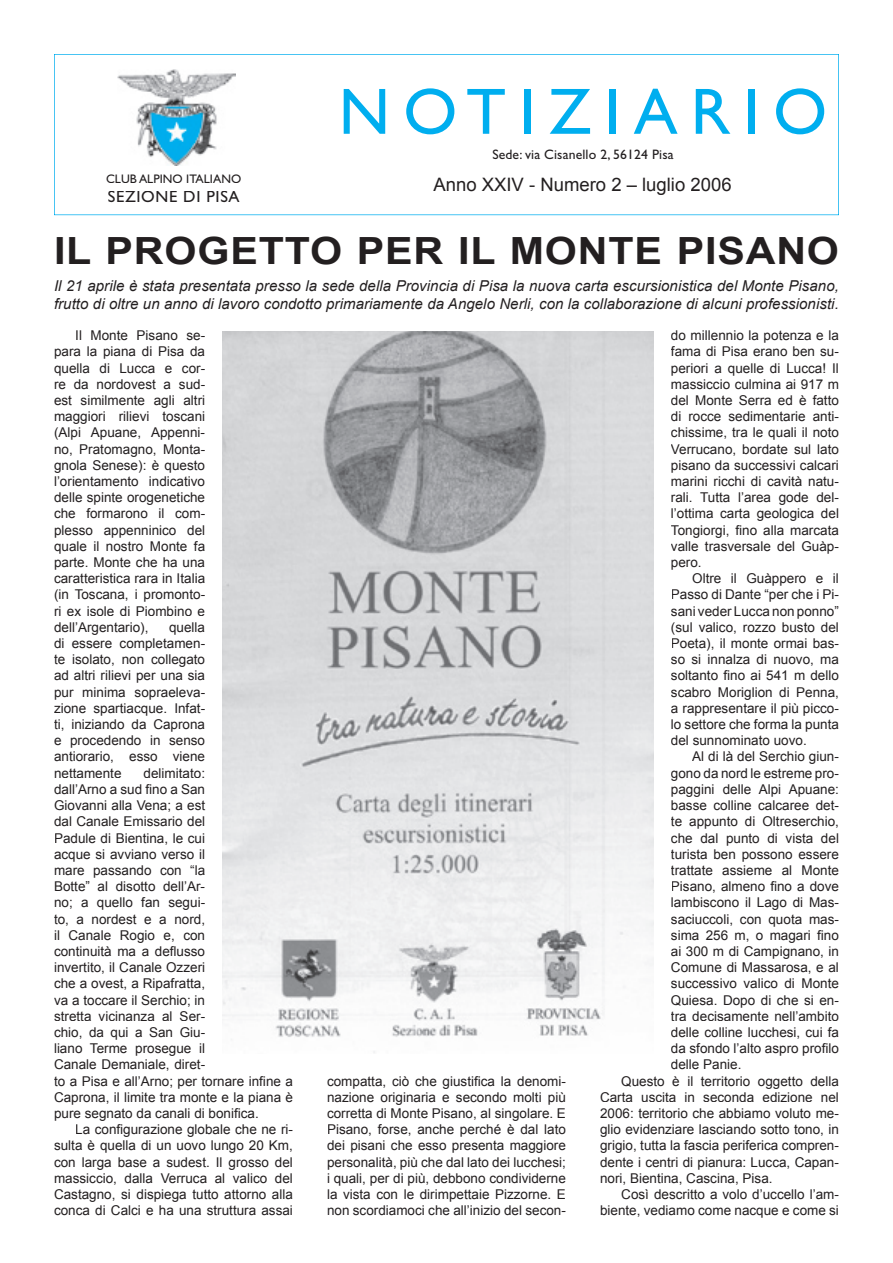
<style>
.page{position:relative;width:893px;height:1263px;background:#fff}
.page>*{position:absolute;margin:0;border:0;box-sizing:border-box;transform-origin:0 0}
.t1{font:65.7px "Gill Sans";letter-spacing:.2em;color:#00aeef}
.t2{font:700 37.5px "Arial";letter-spacing:.02em;color:#231f20;scale:1.1 1}
.t3{font:18.45px "Arial";color:#231f20}
.t4{font:16.5px "Gill Sans";letter-spacing:.04em;color:#231f20}
.t5{font:italic 15px/18px "Arial";letter-spacing:.005em;color:#231f20}
.t6{font:13.8px "Gill Sans";letter-spacing:.01em;color:#231f20}
.t7{font:13.5px/16.2px "Arial";color:#231f20;text-align:justify}
.t8{font:12.45px "Gill Sans";color:#231f20}
</style>
<div class="page">
<svg style="left:54px;top:54px;width:785px;height:161px"></svg>
<img style="left:118px;top:70px;width:117px;height:96px">
<img style="left:222px;top:332px;width:432px;height:721px">
<p class="t8" style="left:106px;top:171px;width:137px">CLUB ALPINO ITALIANO</p>
<p class="t4" style="left:108px;top:187px;width:133px">SEZIONE DI PISA</p>
<h1 class="t1" style="left:339px;top:74px;width:490px">NOTIZIARIO</h1>
<p class="t6" style="left:492px;top:147px;width:183px">Sede: via Cisanello 2, 56124 Pisa</p>
<h3 class="t3" style="left:433px;top:174px;width:300px">Anno XXIV - Numero 2 – luglio 2006</h3>
<h2 class="t2" style="left:54px;top:230px;width:715px">IL PROGETTO PER IL MONTE PISANO</h2>
<p class="t5" style="left:54px;top:277px;width:786px">Il 21 aprile è stata presentata presso la sede della Provincia di Pisa la nuova carta escursionistica del Monte Pisano, frutto di oltre un anno di lavoro condotto primariamente da Angelo Nerli, con la collaborazione di alcuni professionisti.</p>
<p class="t7" style="left:54px;top:327px;width:153px;text-indent:21px">Il Monte Pisano se&shy;para la piana di Pisa da quella di Lucca e cor&shy;re da nordovest a sud&shy;est similmente agli altri maggiori rilievi toscani (Alpi Apuane, Appenni&shy;no, Pratomagno, Monta&shy;gnola Senese): è questo l’orientamento indicativo delle spinte orogenetiche che formarono il com&shy;plesso appenninico del quale il nostro Monte fa parte. Monte che ha una caratteristica rara in Italia (in Toscana, i promonto&shy;ri ex isole di Piombino e dell’Argentario),</p>
<p class="t7" style="left:54px;top:619px;width:153px;text-indent:115px">quella di essere completamen&shy;te isolato, non collegato ad altri rilievi per una sia pur minima sopraeleva&shy;zione spartiacque. Infat&shy;ti, iniziando da Caprona e procedendo in senso antiorario, esso viene nettamente</p>
<p class="t7" style="left:54px;top:765px;width:240px;text-align:left;text-indent:90px">delimitato:<br>dall’Arno a sud fino a San<br>Giovanni alla Vena; a est<br>dal Canale Emissario del<br>Padule di Bientina, le cui<br>acque si avviano verso il<br>mare passando con “la<br>Botte” al disotto dell’Ar-<br>no; a quello fan segui-<br>to, a nordest e a nord,<br>il Canale Rogio e, con<br>continuità ma a deflusso<br>invertito, il Canale Ozzeri<br>che a ovest, a Ripafratta,<br>va a toccare il Serchio; in<br>stretta vicinanza al Ser-<br>chio, da qui a San Giu-<br>liano Terme prosegue il<br>Canale Demaniale, diret-<br>to a Pisa e all’Arno; per tornare infine a<br>Caprona, il limite tra monte e la piana è pure segnato da canali di bonifica.</p>
<p class="t7" style="left:54px;top:1121px;width:240px;text-indent:21px">La configurazione globale che ne ri&shy;sulta è quella di un uovo lungo 20 Km, con larga base a sudest. Il grosso del massiccio, dalla Verruca al valico del Castagno, si dispiega tutto attorno alla conca di Calci e ha una struttura assai</p>
<p class="t7" style="left:327px;top:1073px;width:240px">compatta, ciò che giustifica la denomi&shy;nazione originaria e secondo molti più corretta di Monte Pisano, al singolare. E Pisano, forse, anche perché è dal lato dei pisani che esso presenta maggiore personalità, più che dal lato dei lucchesi; i quali, per di più, debbono condividerne la vista con le dirimpettaie Pizzorne. E non scordiamoci che all’inizio del secon-</p>
<p class="t7" style="left:671px;top:327px;width:170px">do millennio la potenza e la fama di Pisa erano ben su&shy;periori a quelle di Lucca! Il massiccio culmina ai 917 m del Monte Serra ed è fatto di rocce sedimentarie anti&shy;chissime, tra le quali il noto Verrucano, bordate sul lato pisano da successivi calcari marini ricchi di cavità natu&shy;rali. Tutta l’area gode del&shy;l’ottima carta geologica del Tongiorgi, fino alla marcata valle trasversale del Guàp&shy;pero.</p>
<p class="t7" style="left:671px;top:570px;width:170px;text-indent:21px">Oltre il Guàppero e il Passo di Dante “per che i Pi&shy;sani veder Lucca non ponno” (sul valico, rozzo busto del Poeta), il monte ormai bas&shy;so si innalza di nuovo, ma soltanto fino ai 541 m dello scabro Moriglion di Penna, a rappresentare il più picco&shy;lo settore che forma la punta del sunnominato uovo.</p>
<p class="t7" style="left:692px;top:749px;width:148px">Al di là del Serchio giun-</p>
<p class="t7" style="left:671px;top:765px;width:170px">gono da nord le estreme pro-</p>
<p class="t7" style="left:671px;top:781px;width:169px">paggini delle Alpi Apuane:</p>
<p class="t7" style="left:671px;top:797px;width:169px">basse colline calcaree det-</p>
<p class="t7" style="left:671px;top:813px;width:169px">te appunto di Oltreserchio,</p>
<p class="t7" style="left:671px;top:830px;width:170px">che dal punto di vista del</p>
<p class="t7" style="left:671px;top:846px;width:169px">turista ben possono essere</p>
<p class="t7" style="left:671px;top:862px;width:169px">trattate assieme al Monte</p>
<p class="t7" style="left:671px;top:878px;width:169px">Pisano, almeno fino a dove</p>
<p class="t7" style="left:671px;top:894px;width:170px">lambiscono il Lago di Mas-</p>
<p class="t7" style="left:671px;top:911px;width:170px">saciuccoli, con quota mas-</p>
<p class="t7" style="left:671px;top:927px;width:169px">sima 256 m, o magari fino</p>
<p class="t7" style="left:671px;top:943px;width:169px">ai 300 m di Campignano, in</p>
<p class="t7" style="left:671px;top:959px;width:169px">Comune di Massarosa, e al</p>
<p class="t7" style="left:671px;top:975px;width:169px">successivo valico di Monte</p>
<p class="t7" style="left:671px;top:992px;width:169px">Quiesa. Dopo di che si en-</p>
<p class="t7" style="left:671px;top:1008px;width:169px">tra decisamente nell’ambito</p>
<p class="t7" style="left:671px;top:1024px;width:169px">delle colline lucchesi, cui fa</p>
<p class="t7" style="left:671px;top:1040px;width:169px">da sfondo l’alto aspro profilo</p>
<p class="t7" style="left:671px;top:1056px;width:72px">delle Panie.</p>
<p class="t7" style="left:621px;top:1073px;width:219px">Questo è il territorio oggetto della</p>
<p class="t7" style="left:600px;top:1089px;width:240px">Carta uscita in seconda edizione nel</p>
<p class="t7" style="left:600px;top:1105px;width:240px">2006: territorio che abbiamo voluto me-</p>
<p class="t7" style="left:600px;top:1121px;width:240px">glio evidenziare lasciando sotto tono, in</p>
<p class="t7" style="left:600px;top:1137px;width:240px">grigio, tutta la fascia periferica compren-</p>
<p class="t7" style="left:600px;top:1154px;width:240px">dente i centri di pianura: Lucca, Capan-</p>
<p class="t7" style="left:600px;top:1170px;width:174px">nori, Bientina, Cascina, Pisa.</p>
<p class="t7" style="left:621px;top:1186px;width:219px">Così descritto a volo d’uccello l’am-</p>
<p class="t7" style="left:600px;top:1202px;width:240px">biente, vediamo come nacque e come si</p>
</div>
